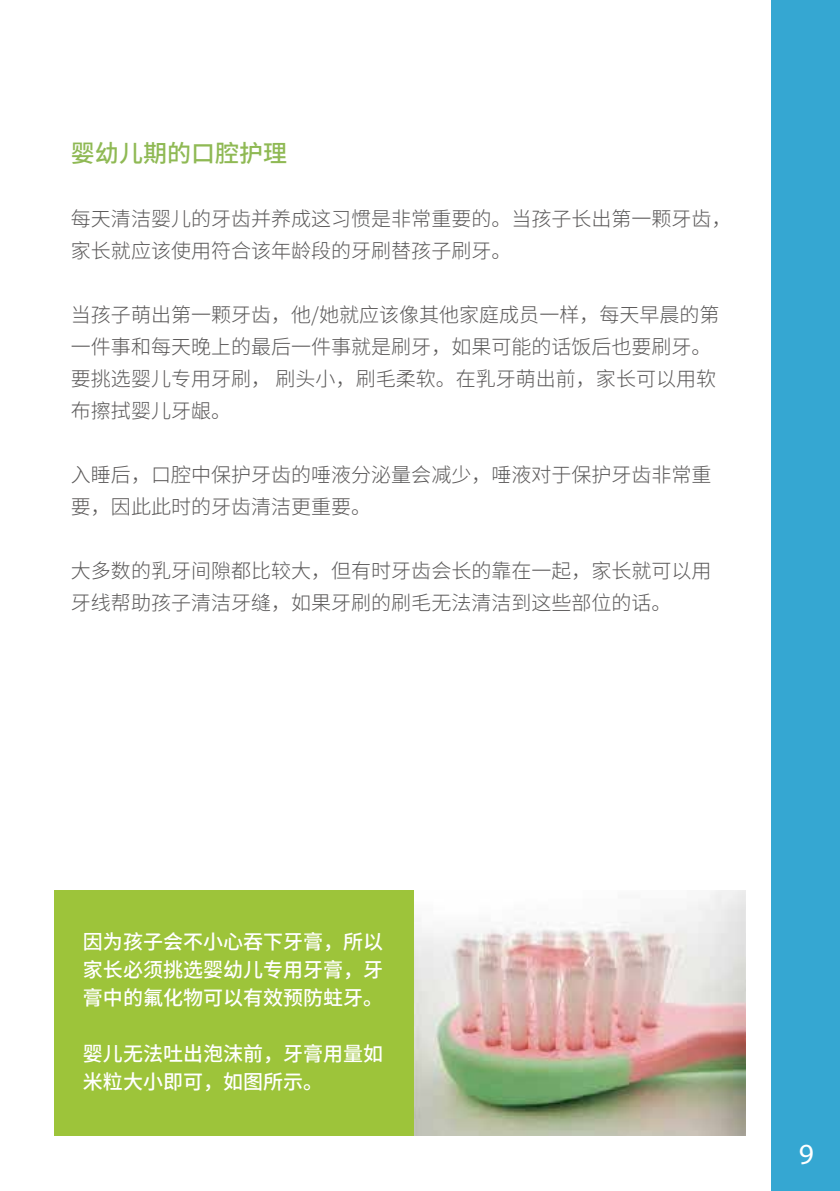
<style>
.page{position:relative;width:840px;height:1191px;background:#fff}
.page>*{position:absolute;margin:0;border:0;box-sizing:border-box;transform-origin:0 0}
.t1{font:29.2px "Myriad Pro";color:#fff}
.t2{font:500 24px "Source Han Sans CN";color:#8fb954}
.t3{font:300 20px/32px "Source Han Sans CN";color:#595757}
.t4{font:500 20px/28px "Source Han Sans CN";color:#fff;text-align:justify}
</style>
<div class="page">
<div style="left:771px;top:0;width:68px;height:1191px;background:#35a7d2"></div>
<img style="left:413px;top:890px;width:332px;height:245px">
<div style="left:54px;top:890px;width:359px;height:246px;background:#9dc43a"></div>
<p class="t2" style="left:71px;top:140px;width:217px">婴幼儿期的口腔护理</p>
<p class="t3" style="left:71px;top:203px;width:661px">每天清洁婴儿的牙齿并养成这习惯是非常重要的。当孩子长出第一颗牙齿，家长就应该使用符合该年龄段的牙刷替孩子刷牙。</p>
<p class="t3" style="left:71px;top:299px;width:649px">当孩子萌出第一颗牙齿，他/她就应该像其他家庭成员一样，每天早晨的第一件事和每天晚上的最后一件事就是刷牙，如果可能的话饭后也要刷牙。要挑选婴儿专用牙刷， 刷头小，刷毛柔软。在乳牙萌出前，家长可以用软布擦拭婴儿牙龈。</p>
<p class="t3" style="left:71px;top:459px;width:641px">入睡后，口腔中保护牙齿的唾液分泌量会减少，唾液对于保护牙齿非常重要，因此此时的牙齿清洁更重要。</p>
<p class="t3" style="left:71px;top:555px;width:641px">大多数的乳牙间隙都比较大，但有时牙齿会长的靠在一起，家长就可以用牙线帮助孩子清洁牙缝，如果牙刷的刷毛无法清洁到这些部位的话。</p>
<p class="t4" style="left:83px;top:928px;width:302px">因为孩子会不小心吞下牙膏，所以家长必须挑选婴幼儿专用牙膏，牙膏中的氟化物可以有效预防蛀牙。</p>
<p class="t4" style="left:83px;top:1040px;width:302px">婴儿无法吐出泡沫前，牙膏用量如米粒大小即可，如图所示。</p>
<h1 class="t1" style="left:798px;top:1135px;width:17px">9</h1>
</div>
